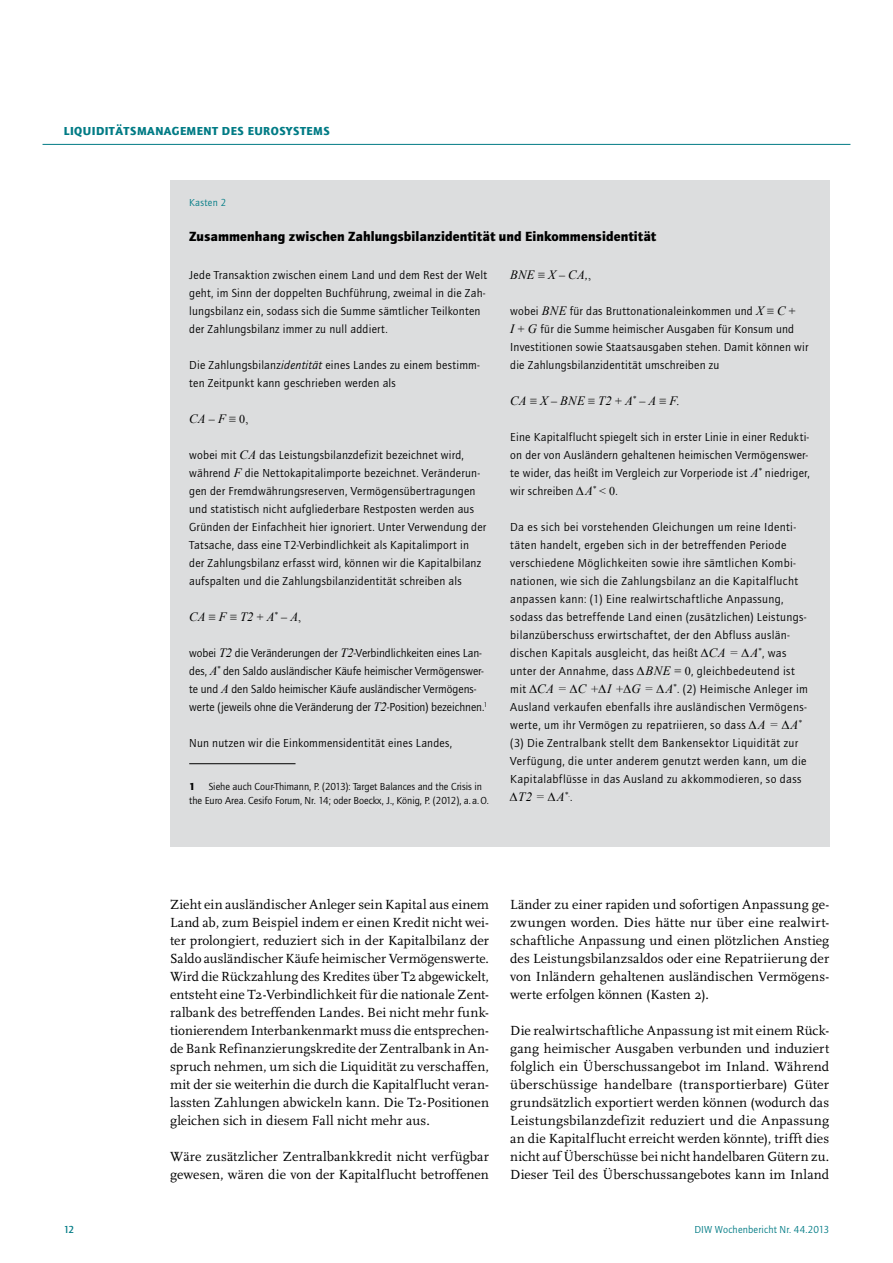
<style>
.page{position:relative;width:893px;height:1263px;background:#fff}
.page>*{position:absolute;margin:0;border:0;box-sizing:border-box;transform-origin:0 0}
.t1{font:13.8px/18px "Scala Pro";letter-spacing:.005em;color:#000;text-align:justify}
.t2{font:900 13.8px "Quay Sans ITC Std";letter-spacing:.005em;color:#000}
.t3{font:italic 12.75px "Times New Roman";letter-spacing:.015em;color:#000}
.t4{font:12px/18px "Quay Sans ITC Std";letter-spacing:.02em;color:#000}
.t5{font:12px/18px "Quay Sans ITC Std";color:#000}
.t6{font:900 12px "Quay Sans ITC Std";letter-spacing:.04em;color:#007b85}
.t7{font:12px "Times New Roman";color:#000}
.t8{font:10.5px/13.5px "Quay Sans ITC Std";letter-spacing:-.005em;color:#000}
.t9{font:10.5px "Quay Sans ITC Std";letter-spacing:.015em;color:#007b85}
.t10{font:500 10.5px "Quay Sans ITC Std";color:#007b85}
.t11{font:900 10.5px "Quay Sans ITC Std";color:#000}
.s1{font-style:italic}
.s2{font-style:italic;font-size:12.75px}
.s3{font-family:"Times New Roman";font-style:italic;font-size:12.75px}
.s4{font-style:normal;font-size:12px}
.s5{font-family:"Times New Roman"}
.s6{font-family:"Quay Sans ITC Std";font-style:normal;font-size:12px}
</style>
<div class="page">
<hr style="left:43px;top:144px;width:807px;height:1px;background:#007b85">
<div style="left:170px;top:180px;width:659px;height:666px;background:#dcddde"></div>
<hr style="left:189px;top:763px;width:107px;height:1px;background:#000">
<p class="t6" style="left:64px;top:123px;width:35px">Liquidit</p>
<p class="t6" style="left:115px;top:123px;width:32px">ätsmana</p>
<p class="t6" style="left:172px;top:123px;width:17px">gement</p>
<p class="t6" style="left:222px;top:123px;width:87px">des Eurosystem</p>
<p class="t6" style="left:323px;top:123px;width:8px">s</p>
<p class="t9" style="left:189px;top:196px;width:38px">Kasten 2</p>
<p class="t2" style="left:189px;top:228px;width:469px">Zusammenhang zwischen Zahlungsbilanzidentität und Einkommensidentität</p>
<p class="t10" style="left:64px;top:1223px;width:12px">12</p>
<p class="t4" style="left:189px;top:266px;width:299px">Jede Transaktion zwischen einem Land und dem Rest der Welt geht, im Sinn der doppelten Buchführung, zweimal in die Zah&shy;lungsbilanz ein, sodass sich die Summe sämtlicher Teilkonten der Zahlungsbilanz immer zu null addiert.</p>
<p class="t4" style="left:189px;top:356px;width:292px">Die Zahlungsbilanz<span class="s1">identität</span> eines Landes zu einem bestimm&shy;ten Zeitpunkt kann geschrieben werden als</p>
<p class="t7" style="left:189px;top:411px;width:61px"><span class="s2">CA</span> – <span class="s2">F</span> ≡ 0,</p>
<p class="t4" style="left:189px;top:446px;width:299px">wobei mit <span class="s3">CA</span> das Leistungsbilanzdefizit bezeichnet wird, während <span class="s3">F</span> die Nettokapitalimporte bezeichnet. Veränderun&shy;gen der Fremdwährungsreserven, Vermögensübertragungen und statistisch nicht aufgliederbare Restposten werden aus Gründen der Einfachheit hier ignoriert. Unter Verwendung der Tatsache, dass eine T2-Verbindlichkeit als Kapitalimport in der Zahlungsbilanz erfasst wird, können wir die Kapitalbilanz aufspalten und die Zahlungsbilanzidentität schreiben als</p>
<p class="t3" style="left:189px;top:608px;width:113px">CA <span class="s4">≡</span> F <span class="s4">≡</span> T2 <span class="s4">+</span> A<sup>*</sup> <span class="s4">–</span> A<span class="s4">,</span></p>
<p class="t5" style="left:189px;top:644px;width:300px">wobei <span class="s3">T2</span> die Veränderungen der <span class="s3">T2</span>-Verbindlichkeiten eines Lan&shy;des, <span class="s3">A</span><sup>*</sup> den Saldo ausländischer Käufe heimischer Vermögenswer&shy;te und <span class="s3">A</span> den Saldo heimischer Käufe ausländischer Vermögens&shy;werte (jeweils ohne die Veränderung der <span class="s3">T2</span>-Position) bezeichnen.<sup>1</sup></p>
<p class="t4" style="left:189px;top:734px;width:265px">Nun nutzen wir die Einkommensidentität eines Landes,</p>
<p class="t11" style="left:189px;top:780px;width:8px">1</p>
<p class="t8" style="left:189px;top:780px;width:301px;text-indent:19px">Siehe auch Cour-Thimann, P. (2013): Target Balances and the Crisis in the Euro Area. Cesifo Forum, Nr. 14; oder Boeckx, J., König, P. (2012), a.a.O.</p>
<p class="t3" style="left:510px;top:266px;width:82px">BNE <span class="s4">≡</span> X <span class="s4">–</span> CA,<span class="s4">,</span></p>
<p class="t4" style="left:510px;top:302px;width:300px">wobei <span class="s3">BNE</span> für das Bruttonationaleinkommen und <span class="s3">X</span> <span class="s5">≡</span> <span class="s3">C</span> <span class="s5">+<br></span><span class="s3">I</span> <span class="s5">+</span> <span class="s3">G</span> für die Summe heimischer Ausgaben für Konsum und Investitionen sowie Staatsausgaben stehen. Damit können wir die Zahlungsbilanzidentität umschreiben zu</p>
<p class="t3" style="left:510px;top:392px;width:171px">CA <span class="s4">≡</span> X <span class="s4">–</span> BNE <span class="s4">≡</span> T2 <span class="s4">+</span> A<sup>*</sup> <span class="s4">–</span> A <span class="s4">≡</span> F.</p>
<p class="t4" style="left:510px;top:428px;width:301px">Eine Kapitalflucht spiegelt sich in erster Linie in einer Redukti&shy;on der von Ausländern gehaltenen heimischen Vermögenswer&shy;te wider, das heißt im Vergleich zur Vorperiode ist <span class="s3">A</span><sup>*</sup> niedriger, wir schreiben <span class="s3">∆A</span><sup>*</sup> <span class="s5">&lt; 0</span>.</p>
<p class="t4" style="left:510px;top:518px;width:299px">Da es sich bei vorstehenden Gleichungen um reine Identi&shy;täten handelt, ergeben sich in der betreffenden Periode verschiedene Möglichkeiten sowie ihre sämtlichen Kombi&shy;nationen, wie sich die Zahlungsbilanz an die Kapitalflucht anpassen kann: (1) Eine realwirtschaftliche Anpassung, sodass das betreffende Land einen (zusätzlichen) Leistungs&shy;bilanzüberschuss erwirtschaftet, der den Abfluss auslän&shy;dischen Kapitals ausgleicht, das heißt <span class="s3">∆CA = ∆A</span><sup>*</sup>, was unter der Annahme, dass <span class="s3">∆BNE</span> <span class="s5">= 0</span>, gleichbedeutend ist mit <span class="s3">∆CA = ∆C +∆I +∆G = ∆A</span><sup>*</sup>. (2) Heimische Anleger im Ausland verkaufen ebenfalls ihre ausländischen Vermögens&shy;werte, um ihr Vermögen zu repatriieren, so dass <span class="s3">∆A = ∆A</span><sup>* </sup>(3) Die Zentralbank stellt dem Bankensektor Liquidität zur Verfügung, die unter anderem genutzt werden kann, um die Kapitalabflüsse in das Ausland zu akkommodieren, so dass</p>
<p class="t3" style="left:510px;top:788px;width:64px">∆T2 = ∆A<sup>*</sup><sup>.</sup><span class="s6">.</span></p>
<p class="t1" style="left:170px;top:895px;width:320px">Zieht ein ausländischer Anleger sein Kapital aus einem Land ab, zum Beispiel indem er einen Kredit nicht wei&shy;ter prolongiert, reduziert sich in der Kapitalbilanz der Saldo ausländischer Käufe heimischer Vermögenswerte.<br>Wird die Rückzahlung des Kredites über T2 abgewickelt, entsteht eine T2-Verbindlichkeit für die nationale Zent&shy;ralbank des betreffenden Landes. Bei nicht mehr funk&shy;tionierendem Interbankenmarkt muss die entsprechen&shy;de Bank Refinanzierungskredite der Zentralbank in An&shy;spruch nehmen, um sich die Liquidität zu verschaffen, mit der sie weiterhin die durch die Kapitalflucht veran&shy;lassten Zahlungen abwickeln kann. Die T2-Positionen gleichen sich in diesem Fall nicht mehr aus.</p>
<p class="t1" style="left:170px;top:1147px;width:320px">Wäre zusätzlicher Zentralbankkredit nicht verfügbar gewesen, wären die von der Kapitalflucht betroffenen</p>
<p class="t1" style="left:510px;top:895px;width:320px">Länder zu einer rapiden und sofortigen Anpassung ge&shy;zwungen worden. Dies hätte nur über eine realwirt&shy;schaftliche Anpassung und einen plötzlichen Anstieg des Leistungsbilanzsaldos oder eine Repatriierung der von Inländern gehaltenen ausländischen Vermögens&shy;werte erfolgen können (Kasten 2).</p>
<p class="t1" style="left:510px;top:1021px;width:320px">Die realwirtschaftliche Anpassung ist mit einem Rück&shy;gang heimischer Ausgaben verbunden und induziert folglich ein Überschussangebot im Inland. Während überschüssige handelbare (transportierbare) Güter grundsätzlich exportiert werden können (wodurch das Leistungsbilanzdefizit reduziert und die Anpassung an die Kapitalflucht erreicht werden könnte), trifft dies nicht auf Überschüsse bei nicht handelbaren Gütern zu.<br>Dieser Teil des Überschussangebotes kann im Inland</p>
<p class="t9" style="left:694px;top:1223px;width:136px">DIW Wochenbericht Nr. 44.2013</p>
</div>
